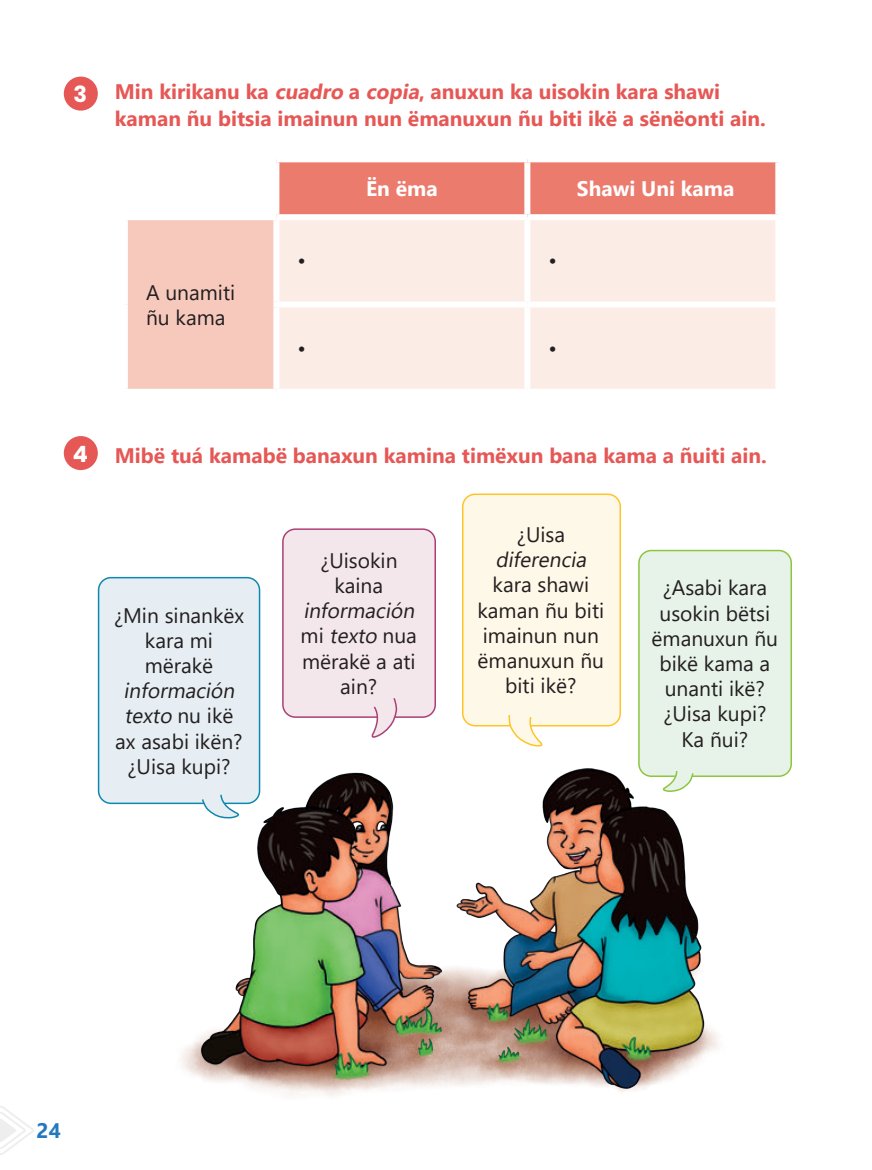
<style>
.page{position:relative;width:872px;height:1170px;background:#fff}
.page>*{position:absolute;margin:0;border:0;box-sizing:border-box;transform-origin:0 0}
.t1{font:700 22.5px "Poppins";color:#fff}
.t2{font:21px/25.2px "Segoe UI";color:#231f20;text-align:center}
.t3{font:700 21px/27px "Segoe UI";color:#e65855}
.t4{font:700 21px "Segoe UI";color:#fff}
.t5{font:italic 21px "Segoe UI";color:#231f20}
.t6{font:700 21px "Segoe UI";color:#2479be}
.s1{font-style:italic}
</style>
<div class="page">
<svg style="left:0;top:1106px;width:34px;height:49px"></svg>
<div style="left:64px;top:77px;width:34px;height:34px;background:#e65855;border-radius:50%"></div>
<div style="left:64px;top:436px;width:34px;height:34px;background:#e65855;border-radius:50%"></div>
<div style="left:279px;top:162px;width:496px;height:52px;background:#eb7b6d"></div>
<div style="left:125px;top:217px;width:151px;height:175px;background:#f7c9bd"></div>
<div style="left:279px;top:220px;width:496px;height:169px;background:#fcece6"></div>
<div style="left:524px;top:162px;width:6px;height:52px;background:#fff"></div>
<div style="left:122px;top:214px;width:154px;height:6px;background:#fff"></div>
<div style="left:122px;top:220px;width:6px;height:84px;background:#fff"></div>
<div style="left:273px;top:220px;width:6px;height:81px;background:#fff"></div>
<div style="left:524px;top:220px;width:6px;height:81px;background:#fff"></div>
<div style="left:122px;top:304px;width:6px;height:85px;background:#fff"></div>
<div style="left:273px;top:301px;width:254px;height:6px;background:#fff"></div>
<div style="left:273px;top:307px;width:6px;height:82px;background:#fff"></div>
<div style="left:527px;top:301px;width:254px;height:6px;background:#fff"></div>
<div style="left:524px;top:307px;width:6px;height:82px;background:#fff"></div>
<div style="left:122px;top:389px;width:154px;height:6px;background:#fff"></div>
<img style="left:168px;top:768px;width:550px;height:329px">
<div style="left:99px;top:577px;width:160px;height:226px;background:#e6eef4;border-radius:12px"></div>
<div style="left:98px;top:577px;width:162px;height:227px;border:2px solid #0f87ae;border-radius:12px"></div>
<div style="left:463px;top:494px;width:157px;height:231px;background:#fef8e8;border-radius:12px"></div>
<div style="left:462px;top:493px;width:159px;height:233px;border:2px solid #fec427;border-radius:12px"></div>
<div style="left:283px;top:529px;width:152px;height:188px;background:#f3e7eb;border-radius:12px"></div>
<div style="left:282px;top:528px;width:154px;height:189px;border:2px solid #ab3f78;border-radius:12px"></div>
<div style="left:639px;top:550px;width:152px;height:226px;background:#e7f2e9;border-radius:12px"></div>
<div style="left:638px;top:549px;width:154px;height:228px;border:2px solid #8bc63e;border-radius:12px"></div>
<svg style="left:661px;top:771px;width:33px;height:21px"></svg>
<svg style="left:201px;top:794px;width:39px;height:24px"></svg>
<svg style="left:508px;top:715px;width:36px;height:32px"></svg>
<svg style="left:370px;top:698px;width:27px;height:40px"></svg>
<p class="t1" style="left:73px;top:81px;width:15px">3</p>
<p class="t3" style="left:115px;top:77px;width:652px">Min kirikanu ka <span class="s1">cuadro</span> a <span class="s1">copia</span>, anuxun ka uisokin kara shawi kaman ñu bitsia imainun nun ëmanuxun ñu biti ikë a sënëonti ain.</p>
<p class="t4" style="left:366px;top:169px;width:73px">Ën ëma</p>
<p class="t4" style="left:577px;top:169px;width:159px">Shawi Uni kama</p>
<p class="t2" style="left:146px;top:277px;width:91px;text-align:left">A unamiti ñu kama</p>
<p class="t2" style="left:298px;top:246px;width:10px">•</p>
<p class="t2" style="left:548px;top:246px;width:10px">•</p>
<p class="t2" style="left:298px;top:334px;width:10px">•</p>
<p class="t2" style="left:548px;top:334px;width:10px">•</p>
<p class="t1" style="left:73px;top:441px;width:17px">4</p>
<p class="t3" style="left:115px;top:440px;width:653px">Mibë tuá kamabë banaxun kamina timëxun bana kama a ñuiti ain.</p>
<p class="t2" style="left:114px;top:600px;width:132px">¿Min sinankëx kara mi mërakë</p>
<p class="t2" style="left:115px;top:676px;width:129px"><span class="s1">información texto</span> n u i k ë ax asabi ikën? ¿Uisa kupi?</p>
<p class="t2" style="left:320px;top:545px;width:79px">¿Uisokin kaina</p>
<p class="t2" style="left:301px;top:596px;width:121px"><span class="s1">información </span>m i <span class="s1">texto</span> n u a mërakë a ati ain?</p>
<p class="t2" style="left:516px;top:520px;width:50px">¿Uisa</p>
<p class="t5" style="left:495px;top:540px;width:98px">diferencia</p>
<p class="t2" style="left:477px;top:570px;width:128px">kara shawi kaman ñu biti imainun nun ëmanuxun ñu biti ikë?</p>
<p class="t2" style="left:651px;top:573px;width:128px">¿Asabi kara usokin bëtsi ëmanuxun ñu bikë kama a unanti ikë? ¿Uisa kupi?<br>Ka ñui?</p>
<p class="t6" style="left:37px;top:1110px;width:26px">24</p>
</div>
